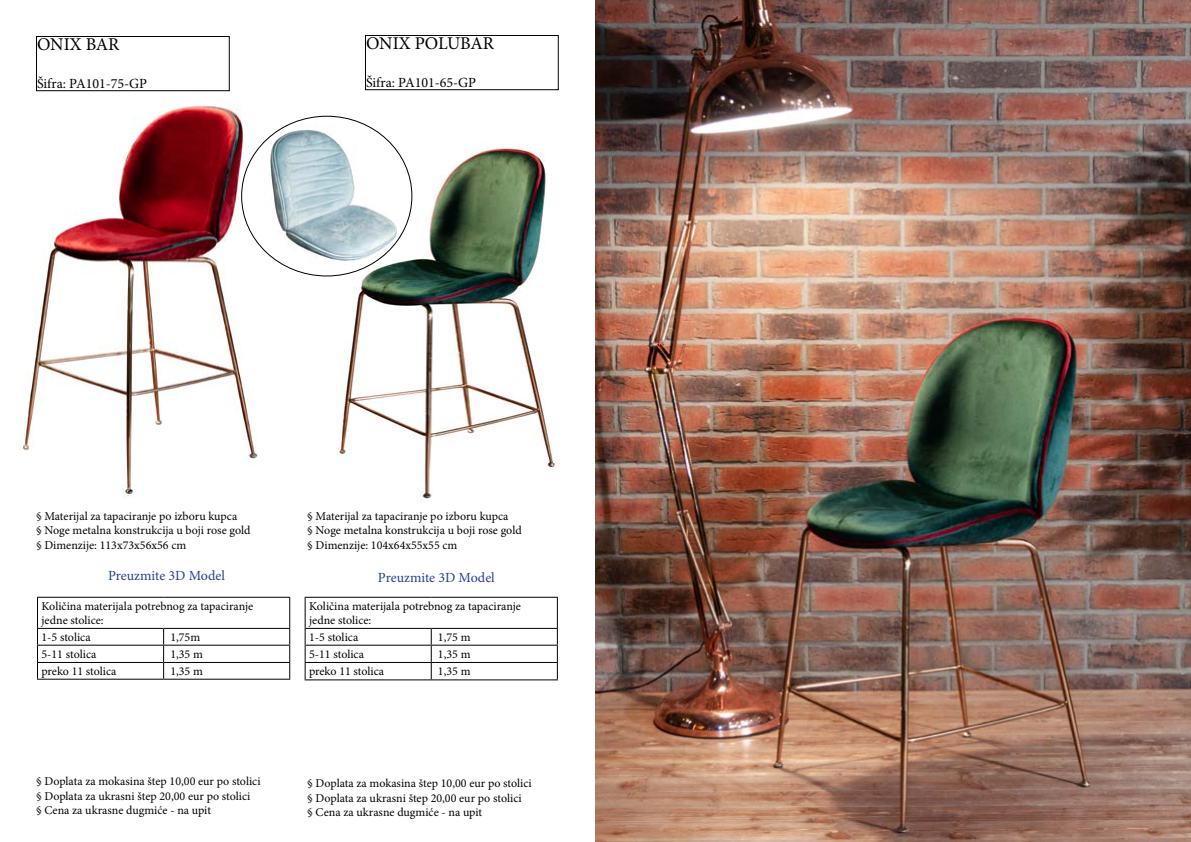
<style>
.page{position:relative;width:1191px;height:842px;background:#fff}
.page>*{position:absolute;margin:0;border:0;box-sizing:border-box;transform-origin:0 0}
.t1{font:18px "Minion Pro";color:#000}
.t2{font:14px "Minion Pro";color:#000}
.t3{font:14px "Minion Pro";color:#25408f}
.t4{font:12px/14.4px "Minion Pro";color:#000}
</style>
<div class="page">
<div style="left:36px;top:36px;width:194px;height:55px;border:1px solid #000"></div>
<div style="left:365px;top:35px;width:194px;height:55px;border:1px solid #000"></div>
<img style="left:18px;top:99px;width:243px;height:400px">
<img style="left:336px;top:143px;width:220px;height:359px">
<hr style="left:37px;top:597px;width:127px;height:1px;background:#000">
<hr style="left:37px;top:598px;width:1px;height:30px;background:#000">
<hr style="left:164px;top:597px;width:126px;height:1px;background:#000">
<hr style="left:289px;top:598px;width:1px;height:30px;background:#000">
<hr style="left:37px;top:628px;width:127px;height:1px;background:#000">
<hr style="left:164px;top:628px;width:126px;height:1px;background:#000">
<hr style="left:37px;top:645px;width:127px;height:1px;background:#000">
<hr style="left:164px;top:645px;width:126px;height:1px;background:#000">
<hr style="left:37px;top:662px;width:127px;height:1px;background:#000">
<svg style="left:37px;top:629px;width:1px;height:50px"></svg>
<hr style="left:164px;top:662px;width:126px;height:1px;background:#000">
<svg style="left:163px;top:629px;width:1px;height:50px"></svg>
<svg style="left:289px;top:629px;width:1px;height:50px"></svg>
<hr style="left:37px;top:679px;width:127px;height:1px;background:#000">
<hr style="left:164px;top:679px;width:126px;height:1px;background:#000">
<hr style="left:305px;top:597px;width:126px;height:1px;background:#000">
<hr style="left:305px;top:598px;width:1px;height:30px;background:#000">
<hr style="left:431px;top:597px;width:127px;height:1px;background:#000">
<hr style="left:557px;top:598px;width:1px;height:30px;background:#000">
<hr style="left:305px;top:628px;width:126px;height:1px;background:#000">
<hr style="left:431px;top:628px;width:127px;height:1px;background:#000">
<hr style="left:305px;top:645px;width:126px;height:1px;background:#000">
<hr style="left:431px;top:645px;width:127px;height:1px;background:#000">
<hr style="left:305px;top:662px;width:126px;height:1px;background:#000">
<svg style="left:305px;top:629px;width:1px;height:50px"></svg>
<hr style="left:431px;top:662px;width:127px;height:1px;background:#000">
<svg style="left:431px;top:629px;width:1px;height:50px"></svg>
<svg style="left:557px;top:629px;width:1px;height:50px"></svg>
<hr style="left:305px;top:679px;width:126px;height:1px;background:#000">
<hr style="left:431px;top:679px;width:127px;height:1px;background:#000">
<img style="left:261px;top:123px;width:144px;height:143px">
<img style="left:595px;top:0;width:596px;height:842px">
<h1 class="t1" style="left:37px;top:32px;width:84px">ONIX BAR</h1>
<p class="t2" style="left:37px;top:75px;width:112px">Šifra: PA101-75-GP</p>
<h1 class="t1" style="left:366px;top:31px;width:130px">ONIX POLUBAR</h1>
<p class="t2" style="left:366px;top:74px;width:112px">Šifra: PA101-65-GP</p>
<p class="t4" style="left:36px;top:509px;width:216px">§ Materijal za tapaciranje po izboru kupca<br>§ Noge metalna konstrukcija u boji rose gold § Dimenzije: 113x73x56x56 cm</p>
<p class="t4" style="left:307px;top:509px;width:216px">§ Materijal za tapaciranje po izboru kupca<br>§ Noge metalna konstrukcija u boji rose gold § Dimenzije: 104x64x55x55 cm</p>
<p class="t3" style="left:108px;top:566px;width:118px">Preuzmite 3D Model</p>
<p class="t3" style="left:378px;top:568px;width:118px">Preuzmite 3D Model</p>
<p class="t4" style="left:42px;top:599px;width:213px">Količina materijala potrebnog za tapaciranje jedne stolice:</p>
<p class="t4" style="left:42px;top:630px;width:51px">1-5 stolica</p>
<p class="t4" style="left:170px;top:630px;width:31px">1,75m</p>
<p class="t4" style="left:42px;top:647px;width:56px">5-11 stolica</p>
<p class="t4" style="left:170px;top:647px;width:34px">1,35 m</p>
<p class="t4" style="left:42px;top:664px;width:77px">preko 11 stolica</p>
<p class="t4" style="left:170px;top:664px;width:34px">1,35 m</p>
<p class="t4" style="left:309px;top:599px;width:213px">Količina materijala potrebnog za tapaciranje jedne stolice:</p>
<p class="t4" style="left:309px;top:630px;width:51px">1-5 stolica</p>
<p class="t4" style="left:438px;top:630px;width:34px">1,75 m</p>
<p class="t4" style="left:309px;top:647px;width:56px">5-11 stolica</p>
<p class="t4" style="left:438px;top:647px;width:34px">1,35 m</p>
<p class="t4" style="left:309px;top:664px;width:77px">preko 11 stolica</p>
<p class="t4" style="left:438px;top:664px;width:34px">1,35 m</p>
<p class="t4" style="left:36px;top:774px;width:226px">§ Doplata za mokasina štep 10,00 eur po stolici § Doplata za ukrasni štep 20,00 eur po stolici<br>§ Cena za ukrasne dugmiće - na upit</p>
<p class="t4" style="left:307px;top:776px;width:226px">§ Doplata za mokasina štep 10,00 eur po stolici § Doplata za ukrasni štep 20,00 eur po stolici<br>§ Cena za ukrasne dugmiće - na upit</p>
</div>
